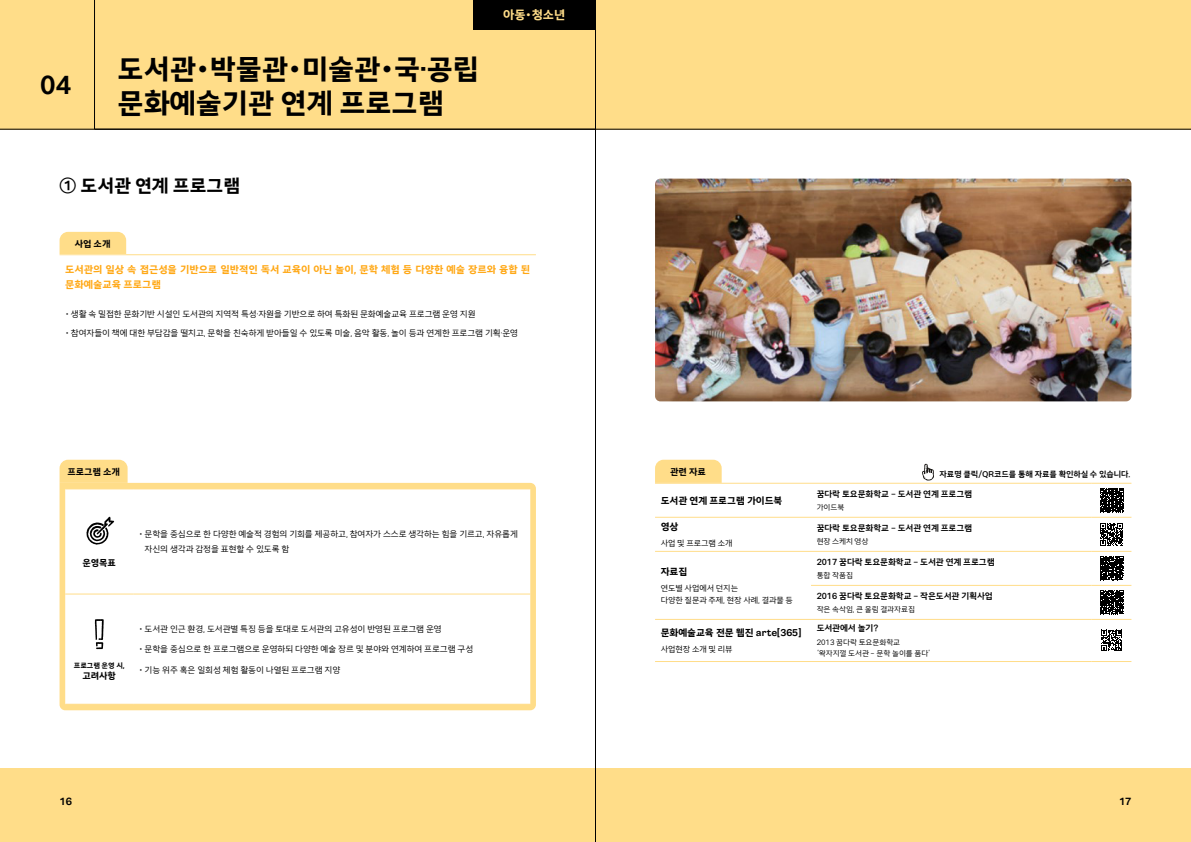
<style>
.page{position:relative;width:1191px;height:842px;background:#fff}
.page>*{position:absolute;margin:0;border:0;box-sizing:border-box;transform-origin:0 0}
.t1{font:28px/33.6px "Happiness Sans Print Title";color:#000}
.t2{font:25px "Happiness Sans Print Title";color:#000}
.t3{font:18px "Happiness Sans Print Title";color:#000}
.t4{font:12px "Happiness Sans Print Title";color:#ffdd89}
.t5{font:10px/15px "Happiness Sans Print Title";color:#ffa815}
.t6{font:10px "Happiness Sans Print Title";color:#000}
.t7{font:9.5px "Happiness Sans Print Title";color:#000}
.t8{font:9px "Happiness Sans Print Title";color:#000}
.t9{font:8.5px/15px "Happiness Sans Print Regular";color:#000}
.t10{font:8.5px "Happiness Sans Print Bold";color:#000}
.t11{font:8px/11.5px "Happiness Sans Print Regular";color:#000}
.t12{font:8px "Happiness Sans Print Bold";color:#000}
.t13{font:7.5px/10.8px "Happiness Sans Print Regular";color:#000}
.t14{font:7px "Happiness Sans Print Title";color:#000}
</style>
<div class="page">
<div style="left:0;top:0;width:595px;height:130px;background:#ffdd89"></div>
<div style="left:595px;top:0;width:596px;height:130px;background:#ffdd89"></div>
<hr style="left:0;top:129px;width:595px;height:1px;background:#000">
<hr style="left:595px;top:129px;width:596px;height:1px;background:#000">
<div style="left:473px;top:0;width:122px;height:29px;background:#000"></div>
<hr style="left:94px;top:0;width:1px;height:129px;background:#000">
<div style="left:0;top:768px;width:595px;height:74px;background:#ffdd89"></div>
<div style="left:595px;top:768px;width:596px;height:74px;background:#ffdd89"></div>
<svg style="left:60px;top:232px;width:66px;height:22px"></svg>
<hr style="left:60px;top:254px;width:476px;height:1px;background:#ffdd89">
<svg style="left:60px;top:460px;width:68px;height:23px;background:#ffdd8c"></svg>
<div style="left:60px;top:483px;width:476px;height:227px;background:#ffdd89"></div>
<svg style="left:65px;top:489px;width:465px;height:215px"></svg>
<hr style="left:133px;top:594px;width:397px;height:1px;background:#ffdd89">
<hr style="left:65px;top:594px;width:68px;height:1px;background:#ffdd89">
<hr style="left:65px;top:488px;width:68px;height:1px;background:#ffdd89">
<hr style="left:133px;top:488px;width:397px;height:1px;background:#ffdd89">
<hr style="left:65px;top:704px;width:68px;height:1px;background:#ffdd89">
<hr style="left:133px;top:704px;width:397px;height:1px;background:#ffdd89">
<svg style="left:86px;top:517px;width:29px;height:28px"></svg>
<svg style="left:95px;top:619px;width:9px;height:30px"></svg>
<div style="left:655px;top:460px;width:66px;height:23px;background:#ffdd89"></div>
<hr style="left:655px;top:517px;width:156px;height:1px;background:#ffdd89">
<hr style="left:655px;top:551px;width:156px;height:1px;background:#ffdd89">
<hr style="left:655px;top:619px;width:156px;height:1px;background:#ffdd89">
<hr style="left:811px;top:517px;width:280px;height:1px;background:#ffdd89">
<hr style="left:1091px;top:517px;width:40px;height:1px;background:#ffdd89">
<hr style="left:811px;top:551px;width:280px;height:1px;background:#ffdd89">
<hr style="left:1091px;top:551px;width:40px;height:1px;background:#ffdd89">
<hr style="left:811px;top:585px;width:280px;height:1px;background:#ffdd89">
<hr style="left:1091px;top:585px;width:40px;height:1px;background:#ffdd89">
<hr style="left:811px;top:619px;width:280px;height:1px;background:#ffdd89">
<hr style="left:1091px;top:619px;width:40px;height:1px;background:#ffdd89">
<hr style="left:655px;top:661px;width:156px;height:1px;background:#ffdd89">
<hr style="left:811px;top:661px;width:280px;height:1px;background:#ffdd89">
<hr style="left:1091px;top:661px;width:40px;height:1px;background:#ffdd89">
<hr style="left:655px;top:483px;width:156px;height:1px;background:#ffdd89">
<hr style="left:811px;top:483px;width:280px;height:1px;background:#ffdd89">
<hr style="left:1091px;top:483px;width:40px;height:1px;background:#ffdd89">
<svg style="left:1100px;top:488px;width:23px;height:24px"></svg>
<svg style="left:1100px;top:523px;width:23px;height:23px"></svg>
<svg style="left:1100px;top:556px;width:23px;height:25px"></svg>
<svg style="left:1100px;top:590px;width:23px;height:25px"></svg>
<svg style="left:1101px;top:630px;width:21px;height:21px"></svg>
<img style="left:655px;top:179px;width:476px;height:222px">
<svg style="left:922px;top:464px;width:12px;height:17px"></svg>
<hr style="left:595px;top:0;width:1px;height:842px;background:#000">
<h2 class="t2" style="left:40px;top:69px;width:32px">04</h2>
<h1 class="t1" style="left:118px;top:52px;width:363px">도서관•박물관•미술관•국·공립 문화예술기관 연계 프로그램</h1>
<h3 class="t3" style="left:60px;top:174px;width:182px">① 도서관 연계 프로그램</h3>
<h3 class="t4" style="left:503px;top:7px;width:63px">아동•청소년</h3>
<p class="t8" style="left:75px;top:238px;width:37px">사업 소개</p>
<p class="t5" style="left:65px;top:262px;width:466px">도서관의 일상 속 접근성을 기반으로 일반적인 독서 교육이 아닌 놀이, 문학 체험 등 다양한 예술 장르와 융합 된 문화예술교육 프로그램</p>
<p class="t9" style="left:65px;top:307px;width:412px">• 생활 속 밀접한 문화기반 시설인 도서관의 지역적 특성·자원을 기반으로 하여 특화된 문화예술교육 프로그램 운영 지원</p>
<p class="t9" style="left:65px;top:325px;width:454px">• 참여자들이 책에 대한 부담감을 떨치고, 문학을 친숙하게 받아들일 수 있도록 미술, 음악 활동, 놀이 등과 연계한 프로그램 기획·운영</p>
<p class="t8" style="left:67px;top:466px;width:54px">프로그램 소개</p>
<p class="t8" style="left:82px;top:557px;width:35px">운영목표</p>
<p class="t9" style="left:145px;top:526px;width:375px;text-indent:-6px">• 문학을 중심으로 한 다양한 예술적 경험의 기회를 제공하고, 참여자가 스스로 생각하는 힘을 기르고, 자유롭게 자신의 생각과 감정을 표현할 수 있도록 함</p>
<p class="t14" style="left:74px;top:661px;width:52px">프로그램 운영 시,</p>
<p class="t8" style="left:82px;top:670px;width:35px">고려사항</p>
<p class="t9" style="left:139px;top:621px;width:304px">• 도서관 인근 환경, 도서관별 특징 등을 토대로 도서관의 고유성이 반영된 프로그램 운영</p>
<p class="t9" style="left:139px;top:641px;width:336px">• 문학을 중심으로 한 프로그램으로 운영하되 다양한 예술 장르 및 분야와 연계하여 프로그램 구성</p>
<p class="t9" style="left:139px;top:662px;width:203px">• 기능 위주 혹은 일회성 체험 활동이 나열된 프로그램 지양</p>
<p class="t8" style="left:670px;top:466px;width:37px">관련 자료</p>
<p class="t7" style="left:660px;top:494px;width:123px">도서관 연계 프로그램 가이드북</p>
<p class="t12" style="left:939px;top:469px;width:192px">자료명 클릭/QR코드를 통해 자료를 확인하실 수 있습니다.</p>
<p class="t10" style="left:816px;top:488px;width:157px">꿈다락 토요문화학교 – 도서관 연계 프로그램</p>
<p class="t13" style="left:816px;top:502px;width:29px">가이드북</p>
<p class="t7" style="left:660px;top:520px;width:19px">영상</p>
<p class="t11" style="left:660px;top:537px;width:73px">사업 및 프로그램 소개</p>
<p class="t10" style="left:816px;top:522px;width:157px">꿈다락 토요문화학교 – 도서관 연계 프로그램</p>
<p class="t13" style="left:816px;top:536px;width:53px">현장 스케치 영상</p>
<p class="t7" style="left:660px;top:566px;width:28px">자료집</p>
<p class="t11" style="left:660px;top:582px;width:134px">연도별 사업에서 던지는<br>다양한 질문과 주제, 현장 사례, 결과물 등</p>
<p class="t10" style="left:816px;top:556px;width:179px">2017 꿈다락 토요문화학교 – 도서관 연계 프로그램</p>
<p class="t13" style="left:816px;top:570px;width:38px">통합 작품집</p>
<p class="t10" style="left:816px;top:590px;width:177px">2016 꿈다락 토요문화학교 – 작은도서관 기획사업</p>
<p class="t13" style="left:816px;top:604px;width:100px">작은 속삭임, 큰 울림 결과자료집</p>
<p class="t7" style="left:660px;top:626px;width:142px">문화예술교육 전문 웹진 arte[365]</p>
<p class="t11" style="left:660px;top:643px;width:73px">사업현장 소개 및 리뷰</p>
<p class="t10" style="left:816px;top:623px;width:63px">도서관에서 놀기?</p>
<p class="t13" style="left:816px;top:637px;width:115px">2013 꿈다락 토요문화학교 ‘왁자지껄 도서관 – 문학 놀이를 품다’</p>
<p class="t6" style="left:60px;top:794px;width:14px">16</p>
<p class="t6" style="left:1119px;top:794px;width:14px">17</p>
</div>
